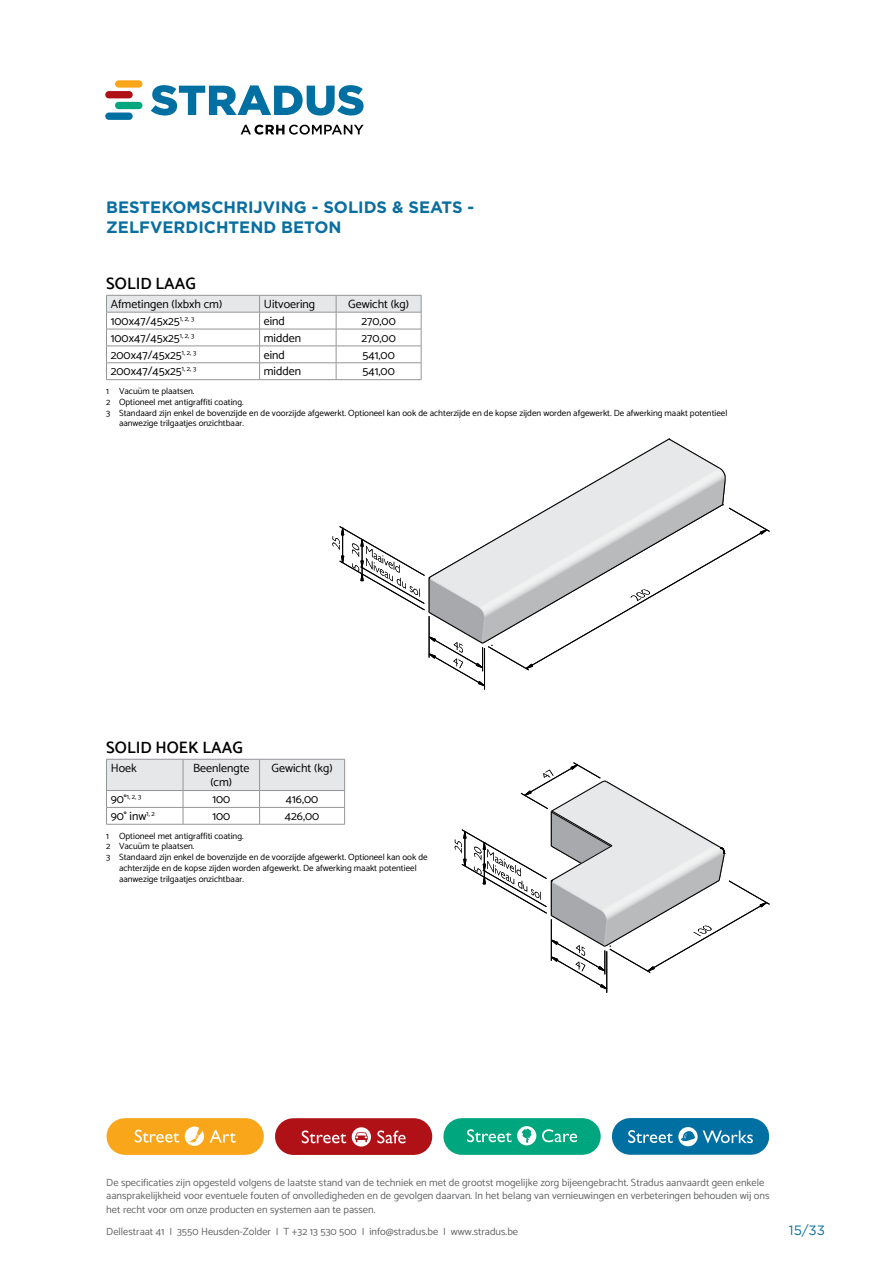
<style>
.page{position:relative;width:893px;height:1263px;background:#fff}
.page>*{position:absolute;margin:0;border:0;box-sizing:border-box;transform-origin:0 0}
.t1{font:700 16.5px/19.8px "Gotham";color:#096ea0}
.t2{font:600 16.5px "Catamaran";color:#000}
.t3{font:13.5px "Gotham";color:#096ea0}
.t4{font:12px/14.4px "Catamaran";color:#000;text-align:center}
.t5{font:10.5px/13.5px "Catamaran";color:#636466}
.t6{font:9px "Catamaran";color:#000}
.t7{font:7.05px "Catamaran";color:#000}
.s1{font-size:12px}
</style>
<div class="page">
<svg style="left:106px;top:295px;width:316px;height:85px"></svg>
<hr style="left:106px;top:824px;width:77px;height:1px;background:#939598">
<hr style="left:183px;top:824px;width:77px;height:1px;background:#939598">
<hr style="left:260px;top:824px;width:85px;height:1px;background:#939598">
<svg style="left:106px;top:759px;width:239px;height:65px"></svg>
<hr style="left:484px;top:648px;width:1px;height:42px;background:#000">
<svg style="left:332px;top:439px;width:438px;height:247px"></svg>
<hr style="left:606px;top:951px;width:1px;height:42px;background:#000">
<svg style="left:455px;top:762px;width:315px;height:227px"></svg>
<div style="left:630px;top:1118px;width:121px;height:37px;background:#006fa1"></div>
<svg style="left:628px;top:1127px;width:125px;height:19px"></svg>
<div style="left:462px;top:1118px;width:120px;height:37px;background:#00a77e"></div>
<svg style="left:542px;top:1129px;width:35px;height:13px"></svg>
<svg style="left:467px;top:1126px;width:69px;height:19px"></svg>
<div style="left:293px;top:1118px;width:121px;height:37px;background:#b01116"></div>
<svg style="left:352px;top:1127px;width:19px;height:19px"></svg>
<svg style="left:377px;top:1130px;width:29px;height:13px"></svg>
<svg style="left:302px;top:1130px;width:44px;height:13px"></svg>
<div style="left:125px;top:1118px;width:120px;height:37px;background:#faa61a"></div>
<svg style="left:185px;top:1126px;width:19px;height:20px"></svg>
<svg style="left:135px;top:1130px;width:44px;height:12px"></svg>
<svg style="left:210px;top:1130px;width:26px;height:13px"></svg>
<svg style="left:151px;top:85px;width:213px;height:31px"></svg>
<div style="left:115px;top:80px;width:27px;height:8px;background:#faa61a;border-radius:4px"></div>
<div style="left:105px;top:91px;width:28px;height:7px;background:#b01116;border-radius:4px"></div>
<div style="left:105px;top:113px;width:28px;height:7px;background:#006fa1;border-radius:4px"></div>
<div style="left:115px;top:102px;width:27px;height:7px;background:#00a77e;border-radius:4px"></div>
<svg style="left:241px;top:125px;width:123px;height:10px"></svg>
<h1 class="t1" style="left:106px;top:197px;width:369px">BESTEKOMSCHRIJVING - SOLIDS &amp; SEATS -<br>ZELFVERDICHTEND BETON</h1>
<h1 class="t2" style="left:106px;top:274px;width:91px">SOLID LAAG</h1>
<h3 class="t4" style="left:111px;top:296px;width:113px">Afmetingen (lxbxh cm)</h3>
<h3 class="t4" style="left:264px;top:296px;width:53px">Uitvoering</h3>
<h3 class="t4" style="left:348px;top:296px;width:62px">Gewicht (kg)</h3>
<h3 class="t4" style="left:111px;top:313px;width:85px">100x47/45x25<sup>1,</sup> <sup>2,</sup> <sup>3</sup></h3>
<h3 class="t4" style="left:264px;top:313px;width:23px">eind</h3>
<h3 class="t4" style="left:361px;top:313px;width:36px">270,00</h3>
<h3 class="t4" style="left:111px;top:330px;width:85px">100x47/45x25<sup>1,</sup> <sup>2,</sup> <sup>3</sup></h3>
<h3 class="t4" style="left:264px;top:330px;width:39px">midden</h3>
<h3 class="t4" style="left:361px;top:330px;width:36px">270,00</h3>
<h3 class="t4" style="left:111px;top:347px;width:87px">200x47/45x25<sup>1,</sup> <sup>2,</sup> <sup>3</sup></h3>
<h3 class="t4" style="left:264px;top:347px;width:23px">eind</h3>
<h3 class="t4" style="left:362px;top:347px;width:34px">541,00</h3>
<h3 class="t4" style="left:111px;top:364px;width:87px">200x47/45x25<sup>1,</sup> <sup>2,</sup> <sup>3</sup></h3>
<h3 class="t4" style="left:264px;top:364px;width:39px">midden</h3>
<h3 class="t4" style="left:362px;top:364px;width:34px">541,00</h3>
<p class="t6" style="left:106px;top:384px;width:90px">1 Vacuüm te plaatsen.</p>
<p class="t6" style="left:106px;top:395px;width:139px">2 Optioneel met antigraffiti coating.</p>
<p class="t6" style="left:106px;top:406px;width:623px">3 Standaard zijn enkel de bovenzijde en de voorzijde afgewerkt. Optioneel kan ook de achterzijde en de kopse zijden worden afgewerkt. De afwerking maakt potentieel</p>
<p class="t6" style="left:119px;top:416px;width:126px">aanwezige trilgaatjes onzichtbaar.</p>
<h1 class="t2" style="left:106px;top:738px;width:138px">SOLID HOEK LAAG</h1>
<h3 class="t4" style="left:111px;top:760px;width:28px">Hoek</h3>
<h3 class="t4" style="left:193px;top:760px;width:58px">Beenlengte (cm)</h3>
<h3 class="t4" style="left:272px;top:760px;width:62px">Gewicht (kg)</h3>
<p class="t7" style="left:111px;top:791px;width:32px"><span class="s1">90°</span>1, 2, 3</p>
<h3 class="t4" style="left:212px;top:791px;width:19px">100</h3>
<h3 class="t4" style="left:286px;top:791px;width:34px">416,00</h3>
<h3 class="t4" style="left:111px;top:808px;width:46px">90° inw<sup>1,</sup> <sup>2</sup></h3>
<h3 class="t4" style="left:212px;top:808px;width:19px">100</h3>
<h3 class="t4" style="left:285px;top:808px;width:36px">426,00</h3>
<p class="t6" style="left:106px;top:829px;width:139px">1 Optioneel met antigraffiti coating.</p>
<p class="t6" style="left:106px;top:839px;width:90px">2 Vacuüm te plaatsen.</p>
<p class="t6" style="left:106px;top:850px;width:323px">3 Standaard zijn enkel de bovenzijde en de voorzijde afgewerkt. Optioneel kan ook de</p>
<p class="t6" style="left:119px;top:861px;width:299px">achterzijde en de kopse zijden worden afgewerkt. De afwerking maakt potentieel</p>
<p class="t6" style="left:119px;top:872px;width:126px">aanwezige trilgaatjes onzichtbaar.</p>
<p class="t5" style="left:106px;top:1175px;width:665px">De specificaties zijn opgesteld volgens de laatste stand van de techniek en met de grootst mogelijke zorg bijeengebracht. Stradus aanvaardt geen enkele aansprakelijkheid voor eventuele fouten of onvolledigheden en de gevolgen daarvan. In het belang van vernieuwingen en verbeteringen behouden wij ons het recht voor om onze producten en systemen aan te passen.</p>
<p class="t5" style="left:106px;top:1224px;width:413px">Dellestraat 41 I 3550 Heusden-Zolder I T +32 13 530 500 I info@stradus.be I www.stradus.be</p>
<h2 class="t3" style="left:789px;top:1221px;width:38px">15/33</h2>
</div>
